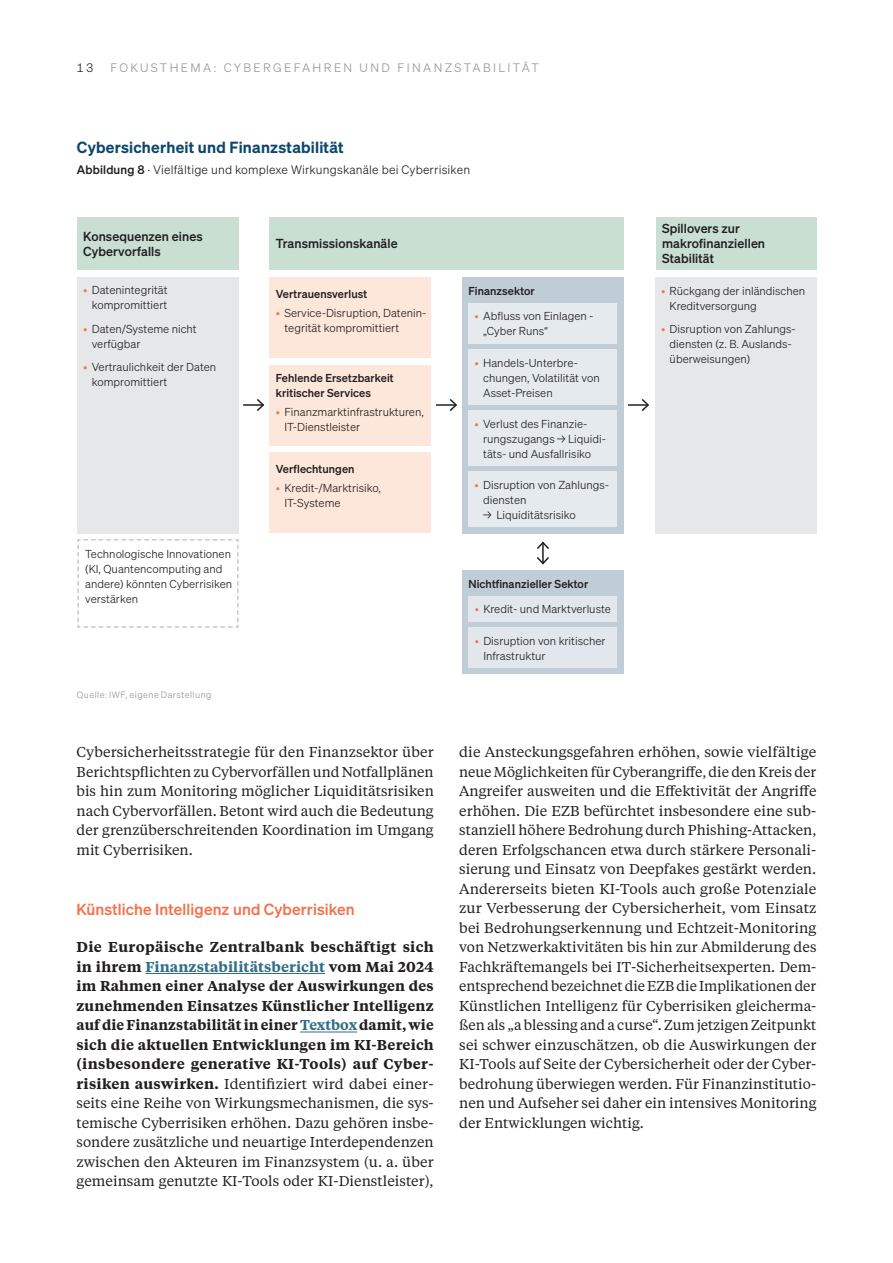
<style>
.page{position:relative;width:893px;height:1263px;background:#fff}
.page>*{position:absolute;margin:0;border:0;box-sizing:border-box;transform-origin:0 0}
._23-h1-headline-n_n_z{font:15.75px "Sohne Kraftig";letter-spacing:.01em;color:#f3714d}
._23-chart-headline{font:600 15.75px "Sohne";letter-spacing:.015em;color:#0c466d}
._23-fliesstext{font:14.25px/19.5px "Tiempos Text";color:#231f20;text-align:justify}
._23-fliesstext-2{font:600 14.25px/19.5px "Tiempos Text";letter-spacing:.02em;color:#231f20;text-align:justify}
._23-z1-zwischenuberschrift-schwarz_z{font:12.75px/15px "Sohne Kraftig";letter-spacing:.01em;color:#231f20}
._23-chart-subline{font:12px "Sohne Leicht";letter-spacing:.015em;color:#231f20}
.t1{font:12px "Sohne Leicht";letter-spacing:.2em;color:#939598}
._23-fliesstext-3{font:11.25px/15px "Sohne Leicht";color:#231f20}
._23-z1-zwischenuberschrift-schwarz_z-2{font:11.25px/15px "Sohne Kraftig";letter-spacing:.01em;color:#231f20}
._23-chart-quelle{font:9px "Sohne Leicht";letter-spacing:.05em;color:#939598}
.s1{font-family:"Sohne Kraftig"}
.s2{color:#f3714d}
.s3{color:#326f87}
.s4{font-weight:400}
</style>
<div class="page">
<hr style="left:145px;top:973px;width:180px;height:1px;background:#326f87">
<hr style="left:300px;top:1032px;width:57px;height:1px;background:#326f87">
<div style="left:77px;top:277px;width:161px;height:256px;background:#e6e7e9"></div>
<svg style="left:77px;top:539px;width:162px;height:89px"></svg>
<div style="left:270px;top:277px;width:161px;height:81px;background:#fde6da"></div>
<div style="left:655px;top:277px;width:161px;height:256px;background:#e6e7e9"></div>
<svg style="left:537px;top:541px;width:12px;height:24px"></svg>
<div style="left:77px;top:217px;width:161px;height:52px;background:#c9dfd2"></div>
<div style="left:270px;top:217px;width:354px;height:52px;background:#c9dfd2"></div>
<div style="left:656px;top:217px;width:160px;height:52px;background:#c9dfd2"></div>
<hr style="left:628px;top:404px;width:20px;height:2px;background:#231f20">
<svg style="left:640px;top:399px;width:9px;height:12px"></svg>
<hr style="left:436px;top:404px;width:20px;height:2px;background:#231f20">
<svg style="left:448px;top:399px;width:9px;height:12px"></svg>
<div style="left:270px;top:365px;width:161px;height:80px;background:#fde6da"></div>
<div style="left:270px;top:452px;width:161px;height:81px;background:#fde6da"></div>
<hr style="left:243px;top:404px;width:20px;height:2px;background:#231f20">
<svg style="left:255px;top:399px;width:10px;height:12px"></svg>
<div style="left:462px;top:277px;width:162px;height:256px;background:#c0cdd7"></div>
<div style="left:468px;top:303px;width:149px;height:41px;background:#e4eaee"></div>
<div style="left:468px;top:349px;width:149px;height:56px;background:#e4eaee"></div>
<div style="left:468px;top:472px;width:149px;height:55px;background:#e4eaee"></div>
<div style="left:468px;top:410px;width:149px;height:56px;background:#e4eaee"></div>
<div style="left:462px;top:570px;width:162px;height:103px;background:#c0cdd7"></div>
<div style="left:468px;top:596px;width:149px;height:26px;background:#e1e7ec"></div>
<div style="left:468px;top:627px;width:149px;height:41px;background:#e1e7ec"></div>
<p class="_23-chart-subline" style="left:77px;top:61px;width:18px">13</p>
<p class="t1" style="left:110px;top:61px;width:21px">Fokusthema</p>
<p class="t1" style="left:214px;top:61px;width:51px">: Cybergefahren</p>
<p class="t1" style="left:360px;top:61px;width:57px">un d Finan</p>
<p class="t1" style="left:445px;top:61px;width:20px">zsta</p>
<p class="t1" style="left:483px;top:61px;width:54px">bi lität</p>
<p class="_23-chart-headline" style="left:77px;top:137px;width:268px">Cybersicherheit und Finanzstabilität</p>
<p class="_23-chart-subline" style="left:77px;top:163px;width:395px"><span class="s1">Abbildung 8</span> · Vielfältige und komplexe Wirkungskanäle bei Cyberrisiken</p>
<p class="_23-z1-zwischenuberschrift-schwarz_z" style="left:83px;top:228px;width:121px">Konsequenzen eines<br>Cybervorfalls</p>
<p class="_23-z1-zwischenuberschrift-schwarz_z" style="left:276px;top:236px;width:123px">Transmissionskanäle</p>
<p class="_23-fliesstext-3" style="left:83px;top:282px;width:86px;text-align:right"><span class="s2">•</span> Datenintegrität kompromittiert</p>
<p class="_23-fliesstext-3" style="left:92px;top:321px;width:107px;text-indent:-9px"><span class="s2">•</span> Daten/Systeme nicht verfügbar</p>
<p class="_23-fliesstext-3" style="left:92px;top:359px;width:126px;text-indent:-9px"><span class="s2">•</span> Vertraulichkeit der Daten kompromittiert</p>
<p class="_23-fliesstext-3" style="left:85px;top:546px;width:147px">Technologische Innovationen</p>
<p class="_23-fliesstext-3" style="left:85px;top:561px;width:148px">(KI, Quantencomputing and andere) könnten Cyberrisiken verstärken</p>
<p class="_23-chart-quelle" style="left:77px;top:689px;width:136px">Quelle: IWF, eigene Darstellung</p>
<p class="_23-z1-zwischenuberschrift-schwarz_z-2" style="left:276px;top:286px;width:93px">Vertrauensverlust</p>
<p class="_23-fliesstext-3" style="left:284px;top:305px;width:144px;text-indent:-9px"><span class="s2">•</span> Service-Disruption, Datenin&shy;tegrität kompromittiert</p>
<p class="_23-z1-zwischenuberschrift-schwarz_z-2" style="left:276px;top:370px;width:119px">Fehlende Ersetzbarkeit kritischer Services</p>
<p class="_23-fliesstext-3" style="left:284px;top:405px;width:141px;text-indent:-9px"><span class="s2">•</span> Finanzmarktinfrastrukturen,<br>IT-Dienstleister</p>
<p class="_23-z1-zwischenuberschrift-schwarz_z-2" style="left:276px;top:461px;width:80px">Verflechtungen</p>
<p class="_23-fliesstext-3" style="left:284px;top:481px;width:98px;text-indent:-9px"><span class="s2">•</span> Kredit-/Marktrisiko,<br>IT-Systeme</p>
<p class="_23-z1-zwischenuberschrift-schwarz_z-2" style="left:468px;top:283px;width:68px">Finanzsektor</p>
<p class="_23-fliesstext-3" style="left:483px;top:308px;width:112px;text-indent:-9px"><span class="s2">•</span> Abfluss von Einlagen - „Cyber Runs“</p>
<p class="_23-fliesstext-3" style="left:483px;top:355px;width:118px;text-indent:-9px"><span class="s2">•</span> Handels-Unterbre&shy;chungen, Volatilität von<br>Asset-Preisen</p>
<p class="_23-fliesstext-3" style="left:483px;top:416px;width:124px;text-indent:-9px"><span class="s2">•</span> Verlust des Finanzie&shy;rungszugangs → Liquidi&shy;täts- und Ausfallrisiko</p>
<p class="_23-fliesstext-3" style="left:483px;top:477px;width:128px;text-indent:-9px"><span class="s2">•</span> Disruption von Zahlungs&shy;diensten</p>
<p class="_23-fliesstext-3" style="left:483px;top:507px;width:94px">→ Liquiditätsrisiko</p>
<p class="_23-z1-zwischenuberschrift-schwarz_z-2" style="left:468px;top:576px;width:121px">Nichtfinanzieller Sektor</p>
<p class="_23-fliesstext-3" style="left:475px;top:601px;width:138px"><span class="s2">•</span> Kredit- und Marktverluste</p>
<p class="_23-fliesstext-3" style="left:483px;top:633px;width:124px;text-indent:-9px"><span class="s2">•</span> Disruption von kritischer<br>Infrastruktur</p>
<p class="_23-z1-zwischenuberschrift-schwarz_z" style="left:662px;top:221px;width:105px">Spillovers zur makrofinanziellen<br>Stabilität</p>
<p class="_23-fliesstext-3" style="left:670px;top:283px;width:137px;text-indent:-9px"><span class="s2">•</span> Rückgang der inländischen<br>Kreditversorgung</p>
<p class="_23-fliesstext-3" style="left:670px;top:321px;width:128px;text-indent:-9px"><span class="s2">•</span> Disruption von Zahlungs&shy;diensten (z. B. Auslands&shy;überweisungen)</p>
<p class="_23-fliesstext" style="left:77px;top:742px;width:359px">Cybersicherheitsstrategie für den Finanzsektor über Berichtspflichten zu Cybervorfällen und Notfallplänen bis hin zum Monitoring möglicher Liquiditätsrisiken nach Cybervorfällen. Betont wird auch die Bedeutung der grenzüberschreitenden Koordination im Umgang mit Cyberrisiken.</p>
<p class="_23-h1-headline-n_n_z" style="left:77px;top:899px;width:280px">Künstliche Intelligenz und Cyberrisiken</p>
<p class="_23-fliesstext-2" style="left:77px;top:937px;width:359px">Die Europäische Zentralbank beschäftigt sich in ihrem <span class="s3">Finanzstabilitätsbericht</span> vom Mai 2024 im Rahmen einer Analyse der Auswirkungen des zunehmenden Einsatzes Künstlicher Intelligenz auf die Finanzstabilität in einer <span class="s3">Textbox</span> damit, wie sich die aktuellen Entwicklungen im KI-Bereich (insbesondere generative KI-Tools) auf Cyber&shy;risiken auswirken. <span class="s4">Identifiziert wird dabei einer&shy;seits eine Reihe von Wirkungsmechanismen, die sys&shy;temische Cyberrisiken erhöhen. Dazu gehören insbe&shy;sondere zusätzliche und neuartige Interdependenzen zwischen den Akteuren im Finanzsystem (u. a. über gemeinsam genutzte KI-Tools oder KI-Dienstleister),</span></p>
<p class="_23-fliesstext" style="left:459px;top:742px;width:359px">die Ansteckungsgefahren erhöhen, sowie vielfältige neue Möglichkeiten für Cyberangriffe, die den Kreis der Angreifer ausweiten und die Effektivität der Angriffe erhöhen. Die EZB befürchtet insbesondere eine sub&shy;stanziell höhere Bedrohung durch Phishing-Attacken, deren Erfolgschancen etwa durch stärkere Personali&shy;sierung und Einsatz von Deepfakes gestärkt werden.<br>Andererseits bieten KI-Tools auch große Potenziale zur Verbesserung der Cybersicherheit, vom Einsatz bei Bedrohungserkennung und Echtzeit-Monitoring von Netzwerkaktivitäten bis hin zur Abmilderung des Fachkräftemangels bei IT-Sicherheitsexperten. Dem&shy;entsprechend bezeichnet die EZB die Implikationen der Künstlichen Intelligenz für Cyberrisiken gleicherma&shy;ßen als „a blessing and a curse“. Zum jetzigen Zeitpunkt sei schwer einzuschätzen, ob die Auswirkungen der KI-Tools auf Seite der Cybersicherheit oder der Cyber&shy;bedrohung überwiegen werden. Für Finanzinstitutio&shy;nen und Aufseher sei daher ein intensives Monitoring der Entwicklungen wichtig.</p>
</div>
